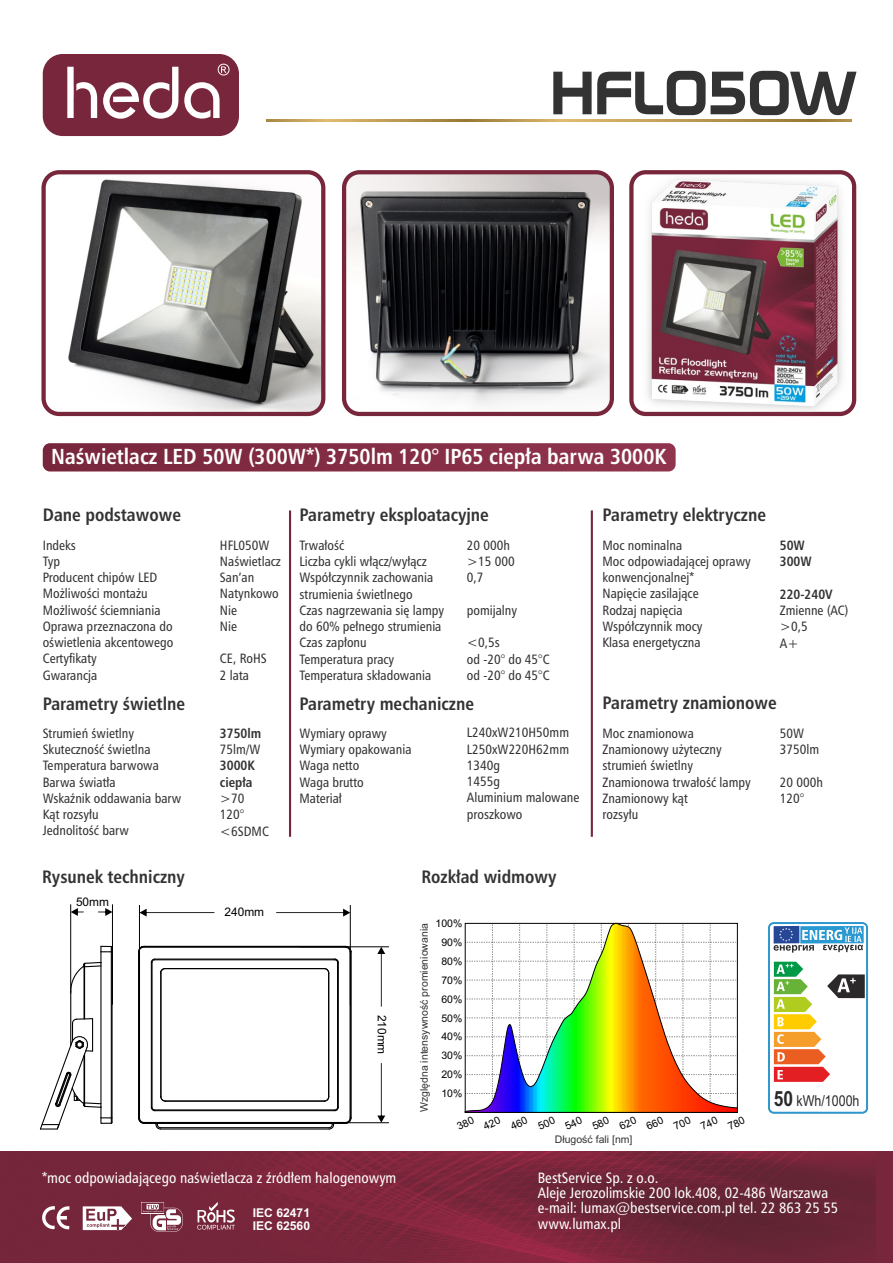
<style>
.page{position:relative;width:893px;height:1263px;background:#fff}
.page>*{position:absolute;margin:0;border:0;box-sizing:border-box;transform-origin:0 0}
.t1{font:61.35px "Space Bd EU";color:#333}
.t2{font:700 21.75px "Humnst 777 Cn EU";color:#fff}
.t3{font:700 18px "Humnst 777 Cn EU";color:#333}
.t4{font:15px/15.3px "Humnst 777 Cn EU";color:#fff}
.t5{font:15px "Arial";color:#2b2929;scale:.83 1}
.t6{font:13.5px/16.2px "Humnst 777 Cn EU";color:#333}
.t7{font:700 13.5px/16.4px "Humnst 777 Cn EU";color:#333}
.t8{font:700 12.15px/13.5px "Arial";color:#fff}
.t9{font:11.85px "Arial";color:#000}
.t10{font:10.5px "Arial";color:#333}
.t11{font:10.5px "Arial";color:#000}
.s1{font-weight:700;font-size:21px}
</style>
<div class="page">
<img style="left:0;top:1151px;width:876px;height:112px">
<div style="left:876px;top:1151px;width:17px;height:112px;background:#78263b"></div>
<hr style="left:112px;top:904px;width:1px;height:100px;background:#000">
<hr style="left:289px;top:1122px;width:100px;height:1px;background:#000">
<hr style="left:350px;top:905px;width:1px;height:100px;background:#000">
<hr style="left:70px;top:904px;width:1px;height:90px;background:#000">
<hr style="left:299px;top:946px;width:90px;height:1px;background:#000">
<hr style="left:139px;top:905px;width:1px;height:89px;background:#000">
<svg style="left:98px;top:908px;width:14px;height:8px"></svg>
<svg style="left:377px;top:1063px;width:8px;height:60px"></svg>
<svg style="left:276px;top:909px;width:74px;height:7px"></svg>
<svg style="left:71px;top:908px;width:13px;height:8px"></svg>
<svg style="left:377px;top:947px;width:8px;height:59px"></svg>
<svg style="left:140px;top:909px;width:74px;height:7px"></svg>
<hr style="left:289px;top:510px;width:2px;height:327px;background:#78263b">
<hr style="left:591px;top:510px;width:2px;height:327px;background:#78263b">
<div style="left:43px;top:443px;width:633px;height:28px;background:#842d44;border-radius:7px"></div>
<div style="left:43px;top:54px;width:196px;height:82px;background:#78263b;border-radius:20px"></div>
<svg style="left:184px;top:82px;width:36px;height:37px"></svg>
<svg style="left:103px;top:67px;width:75px;height:52px"></svg>
<svg style="left:67px;top:67px;width:30px;height:51px"></svg>
<svg style="left:218px;top:64px;width:12px;height:12px"></svg>
<svg style="left:266px;top:119px;width:585px;height:2px"></svg>
<svg style="left:768px;top:922px;width:100px;height:192px"></svg>
<img style="left:53px;top:175px;width:267px;height:236px">
<div style="left:41px;top:170px;width:284px;height:246px;border:4px solid #78263b;border-radius:16px"></div>
<img style="left:344px;top:173px;width:268px;height:241px;border-radius:16px">
<div style="left:342px;top:170px;width:272px;height:246px;border:4px solid #78263b;border-radius:16px"></div>
<img style="left:630px;top:170px;width:225px;height:247px">
<svg style="left:138px;top:945px;width:214px;height:185px"></svg>
<hr style="left:160px;top:1127px;width:169px;height:1px;background:#000">
<hr style="left:165px;top:1100px;width:159px;height:1px;background:#000">
<hr style="left:160px;top:973px;width:1px;height:124px;background:#000">
<hr style="left:328px;top:973px;width:1px;height:124px;background:#000">
<hr style="left:165px;top:968px;width:159px;height:1px;background:#000">
<svg style="left:39px;top:945px;width:74px;height:185px"></svg>
<svg style="left:42px;top:1206px;width:27px;height:23px"></svg>
<svg style="left:141px;top:1202px;width:42px;height:30px"></svg>
<svg style="left:197px;top:1202px;width:38px;height:27px"></svg>
<svg style="left:83px;top:1206px;width:49px;height:24px"></svg>
<svg style="left:464px;top:923px;width:274px;height:190px"></svg>
<h1 class="t1" style="left:550px;top:57px;width:306px">HFL050W</h1>
<h2 class="t2" style="left:51px;top:448px;width:616px">Naświetlacz LED 50W (300W*) 3750lm 120° IP65 ciepła barwa 3000K</h2>
<h3 class="t3" style="left:43px;top:508px;width:140px">Dane podstawowe</h3>
<p class="t6" style="left:43px;top:538px;width:132px">Indeks<br>Typ<br>Producent chipów LED<br>Możliwości montażu<br>Możliwość ściemniania<br>Oprawa przeznaczona do oświetlenia akcentowego<br>Certyfikaty<br>Gwarancja</p>
<p class="t6" style="left:220px;top:538px;width:63px">HFL050W<br>Naświetlacz<br>San’an<br>Natynkowo<br>Nie<br>Nie</p>
<p class="t6" style="left:220px;top:652px;width:48px">CE, RoHS<br>2 lata</p>
<h3 class="t3" style="left:300px;top:508px;width:191px">Parametry eksploatacyjne</h3>
<p class="t6" style="left:300px;top:538px;width:146px">Trwałość<br>Liczba cykli włącz/wyłącz<br>Współczynnik zachowania strumienia świetlnego<br>Czas nagrzewania się lampy do 60% pełnego strumienia<br>Czas zapłonu<br>Temperatura pracy<br>Temperatura składowania</p>
<p class="t6" style="left:467px;top:538px;width:49px">20 000h &gt;15 000<br>0,7</p>
<p class="t6" style="left:467px;top:603px;width:52px">pomijalny</p>
<p class="t6" style="left:467px;top:636px;width:84px">&lt;0,5s<br>od -20° do 45°C od -20° do 45°C</p>
<h3 class="t3" style="left:43px;top:696px;width:144px">Parametry świetlne</h3>
<p class="t6" style="left:43px;top:726px;width:140px">Strumień świetlny<br>Skuteczność świetlna<br>Temperatura barwowa<br>Barwa światła<br>Wskaźnik oddawania barw<br>Kąt rozsyłu<br>Jednolitość barw</p>
<p class="t7" style="left:220px;top:726px;width:43px">3750lm</p>
<p class="t6" style="left:220px;top:742px;width:42px">75lm/W</p>
<p class="t7" style="left:220px;top:759px;width:36px">3000K ciepła</p>
<p class="t6" style="left:220px;top:791px;width:50px">&gt;70<br>120° &lt;6SDMC</p>
<h3 class="t3" style="left:300px;top:696px;width:176px">Parametry mechaniczne</h3>
<p class="t6" style="left:300px;top:726px;width:113px">Wymiary oprawy<br>Wymiary opakowania<br>Waga netto<br>Waga brutto<br>Materiał</p>
<p class="t6" style="left:467px;top:725px;width:114px">L240xW210H50mm<br>L250xW220H62mm<br>1340g<br>1455g<br>Aluminium malowane proszkowo</p>
<h3 class="t3" style="left:42px;top:869px;width:144px">Rysunek techniczny</h3>
<h3 class="t3" style="left:422px;top:869px;width:137px">Rozkład widmowy</h3>
<p class="t9" style="left:76px;top:898px;width:35px">50mm</p>
<p class="t9" style="left:225px;top:907px;width:41px">240mm</p>
<p class="t9" style="left:386px;top:1015px;width:41px;rotate:90deg">210mm</p>
<p class="t11" style="left:436px;top:919px;width:28px">100%</p>
<p class="t10" style="left:420px;top:1112px;width:191px;rotate:-90deg">Względna intensywność promieniowania</p>
<p class="t11" style="left:441px;top:938px;width:23px">90%</p>
<p class="t11" style="left:441px;top:957px;width:23px">80%</p>
<p class="t11" style="left:441px;top:976px;width:23px">70%</p>
<p class="t11" style="left:441px;top:995px;width:23px">60%</p>
<p class="t11" style="left:441px;top:1014px;width:23px">50%</p>
<p class="t11" style="left:441px;top:1033px;width:23px">40%</p>
<p class="t11" style="left:441px;top:1052px;width:23px">30%</p>
<p class="t11" style="left:441px;top:1070px;width:23px">20%</p>
<p class="t11" style="left:441px;top:1089px;width:23px">10%</p>
<h3 class="t3" style="left:603px;top:508px;width:165px">Parametry elektryczne</h3>
<p class="t6" style="left:603px;top:538px;width:150px">Moc nominalna<br>Moc odpowiadającej oprawy konwencjonalnej*<br>Napięcie zasilające<br>Rodzaj napięcia<br>Współczynnik mocy<br>Klasa energetyczna</p>
<p class="t7" style="left:780px;top:538px;width:34px">50W<br>300W</p>
<p class="t7" style="left:780px;top:587px;width:54px">220-240V</p>
<p class="t6" style="left:780px;top:603px;width:70px">Zmienne (AC) &gt;0,5<br>A+</p>
<h3 class="t3" style="left:603px;top:696px;width:176px">Parametry znamionowe</h3>
<p class="t6" style="left:603px;top:726px;width:150px">Moc znamionowa<br>Znamionowy użyteczny strumień świetlny<br>Znamionowa trwałość lampy<br>Znamionowy kąt<br>rozsyłu</p>
<p class="t6" style="left:780px;top:726px;width:41px">50W<br>3750lm</p>
<p class="t6" style="left:780px;top:775px;width:45px">20 000h<br>120°</p>
<p class="t5" style="left:774px;top:1095px;width:105px"><span class="s1">50</span> kWh/1000h</p>
<p class="t4" style="left:42px;top:1171px;width:356px">*moc odpowiadającego naświetlacza z źródłem halogenowym</p>
<p class="t8" style="left:253px;top:1206px;width:59px">IEC 62471<br>IEC 62560</p>
<p class="t10" style="left:555px;top:1135px;width:79px">Długość fali [nm]</p>
<p class="t4" style="left:538px;top:1171px;width:302px">BestService Sp. z o.o.<br>Aleje Jerozolimskie 200 lok.408, 02-486 Warszawa e-mail: lumax@bestservice.com.pl tel. 22 863 25 55 www.lumax.pl</p>
</div>
